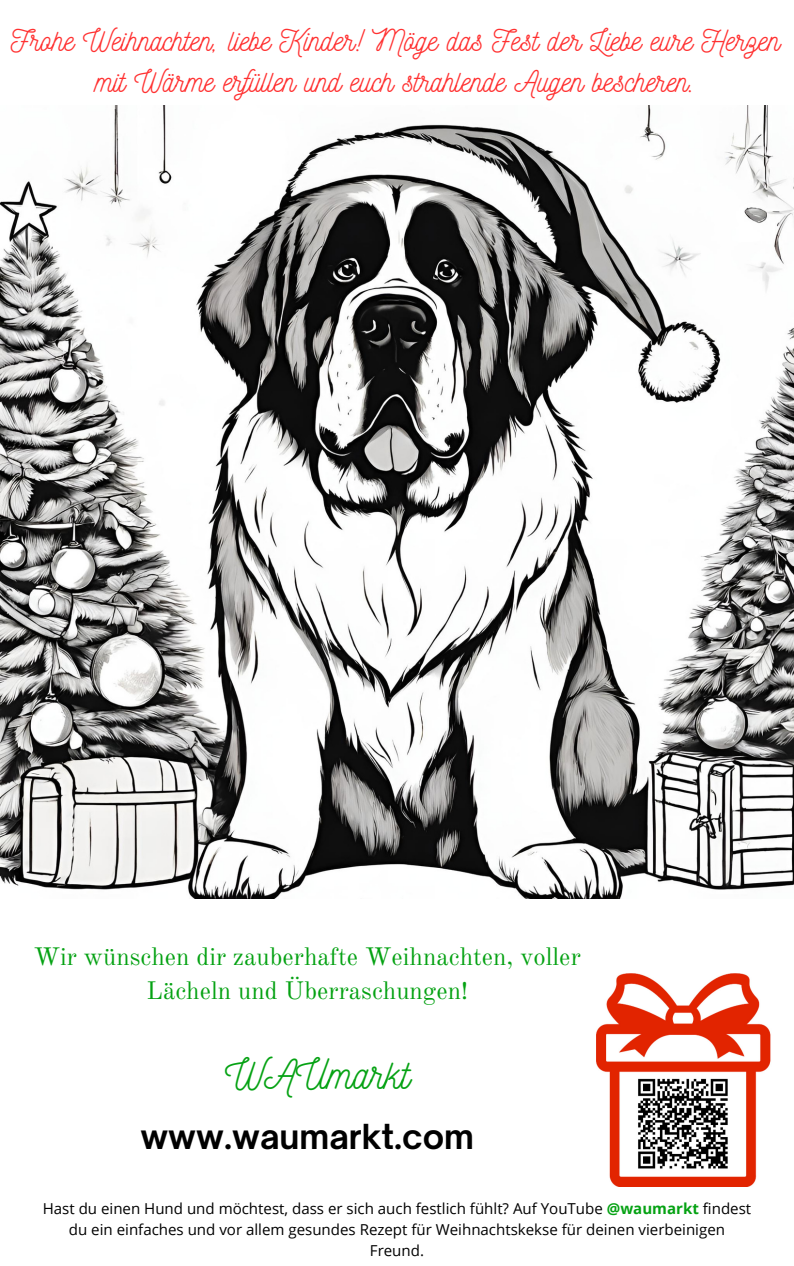
<style>
.page{position:relative;width:794px;height:1266px;background:#fff}
.page>*{position:absolute;margin:0;border:0;box-sizing:border-box;transform-origin:0 0}
.t1{font:41.25px "Nickainley";color:#05a213}
.t2{font:700 33px "Open Sauce One";color:#000}
.t3{font:30px/41.6px "Nickainley";color:#ff3131;text-align:center}
.t4{font:24.75px/34.3px "Old Standard";color:#05a213;text-align:center}
.t5{font:15.08px/20.9px "Open Sans";color:#000;text-align:center}
.s1{font-weight:700;color:#05a213}
</style>
<div class="page">
<img style="left:0;top:105px;width:793px;height:793px">
<img style="left:596px;top:973px;width:175px;height:214px">
<p class="t3" style="left:11px;top:18px;width:770px">Frohe Weihnachten, liebe Kinder! Möge das Fest der Liebe eure Herzen mit Wärme erfüllen und euch strahlende Augen bescheren.</p>
<p class="t4" style="left:34px;top:939px;width:548px">Wir wünschen dir zauberhafte Weihnachten, voller<br>Lächeln und Überraschungen!</p>
<p class="t1" style="left:225px;top:1048px;width:186px">WAUmarkt</p>
<p class="t2" style="left:140px;top:1116px;width:335px">www.waumarkt.com</p>
<p class="t5" style="left:43px;top:1198px;width:709px">Hast du einen Hund und möchtest, dass er sich auch festlich fühlt? Auf YouTube <span class="s1">@waumarkt</span> findest du ein einfaches und vor allem gesundes Rezept für Weihnachtskekse für deinen vierbeinigen<br>Freund.</p>
</div>
